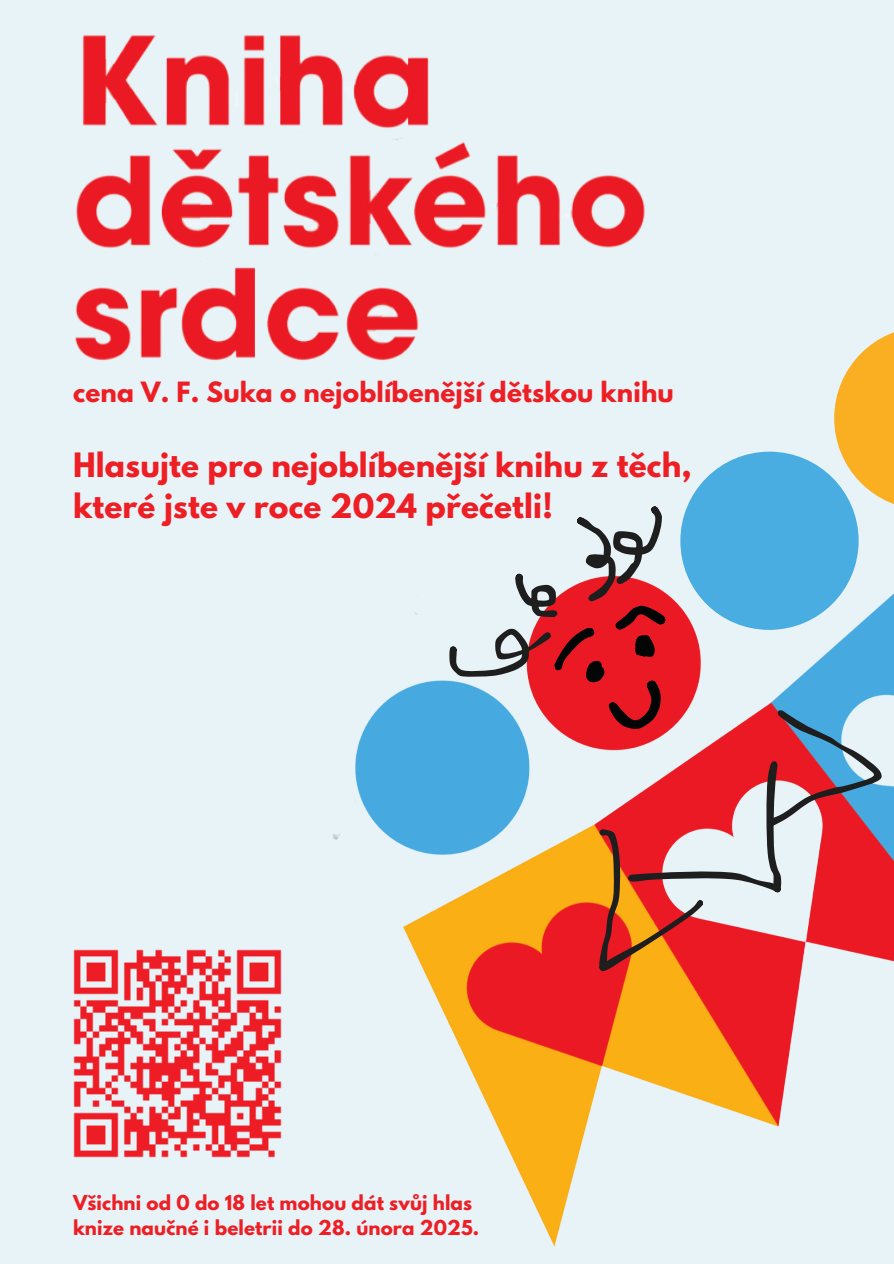
<style>
.page{position:relative;width:894px;height:1264px;background:#fff}
.page>*{position:absolute;margin:0;border:0;box-sizing:border-box;transform-origin:0 0}
.t1{font:700 29.7px/40.7px "League Spartan";letter-spacing:.01em;color:#ed1f25}
.t2{font:700 24.75px "League Spartan";letter-spacing:.01em;color:#ed1f25}
.t3{font:700 18.3px "League Spartan";letter-spacing:.01em;color:#ed1f25}
</style>
<div class="page">
<div style="left:0;top:0;width:893px;height:1263px;background:#e8f3f8"></div>
<img style="left:332px;top:467px;width:561px;height:780px">
<svg style="left:833px;top:332px;width:60px;height:177px;fill:#faaf22"></svg>
<div style="left:49px;top:157px;width:460px;height:367px;background:#e8f3f8"></div>
<div style="left:0;top:1112px;width:455px;height:137px;background:#e8f3f8"></div>
<div style="left:680px;top:451px;width:178px;height:179px;background:#49ade1;border-radius:50%"></div>
<img style="left:75px;top:35px;width:570px;height:326px">
<svg style="left:449px;top:506px;width:432px;height:465px"></svg>
<img style="left:73px;top:949px;width:209px;height:209px">
<h2 class="t2" style="left:73px;top:380px;width:602px">cena V. F. Suka o nejoblíbenější dětskou knihu</h2>
<p class="t1" style="left:73px;top:448px;width:620px">Hlasujte pro nejoblíbenější knihu z těch, které jste v roce 2024 přečetli!</p>
<h1 class="t3" style="left:73px;top:1193px;width:400px">Všichni od 0 do 18 let mohou dát svůj hlas</h1>
<p class="t3" style="left:73px;top:1218px;width:407px">knize naučné i beletrii do 28. února 2025.</p>
</div>
